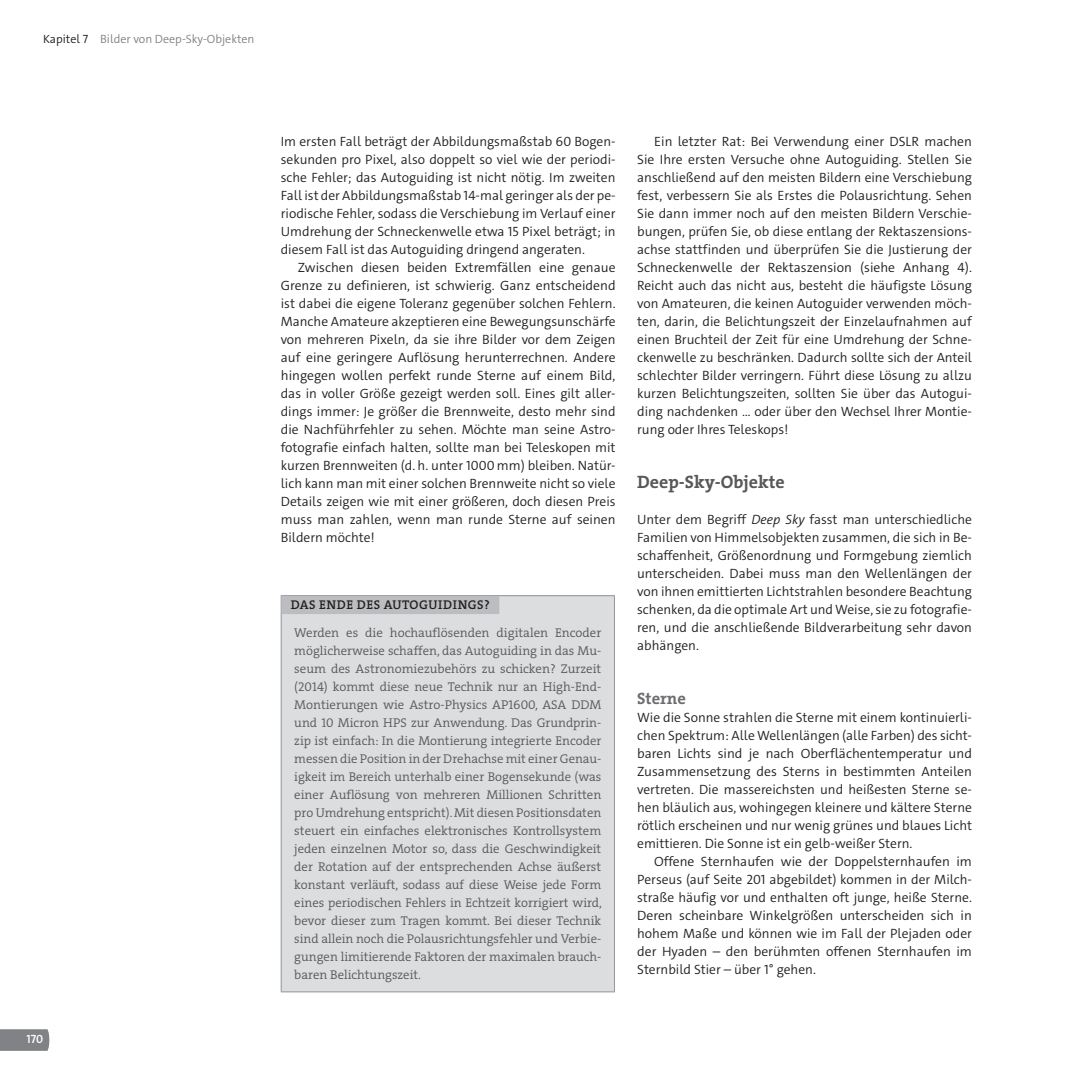
<style>
.page{position:relative;width:1080px;height:1080px;background:#fff}
.page>*{position:absolute;margin:0;border:0;box-sizing:border-box;transform-origin:0 0}
.t1{font:18px "The Serif HP7 Bld";color:#57585a}
.t2{font:16.5px "The Serif HP7 Bld";color:#6c6d70}
.t3{font:300 13.5px/18px "The Sans C4 s";color:#231f20;text-align:justify}
.t4{font:12.75px/18px "The Serif HP4 Se Lig";color:#57585a;text-align:justify}
.t5{font:12.75px "The Serif HP6 Se Bld";letter-spacing:.04em;color:#231f20}
.t6{font:300 12px "The Sans C4 s";color:#808285}
.t7{font:600 12px "The Sans C4 s";color:#fff}
.s1{color:#231f20}
.s2{font-style:italic}
</style>
<div class="page">
<svg style="left:0;top:1029px;width:49px;height:22px"></svg>
<div style="left:281px;top:596px;width:333px;height:396px;background:#dcdddf"></div>
<hr style="left:281px;top:595px;width:334px;height:1px;background:#939598">
<hr style="left:281px;top:596px;width:1px;height:396px;background:#939598">
<hr style="left:614px;top:596px;width:1px;height:396px;background:#939598">
<hr style="left:281px;top:992px;width:334px;height:1px;background:#939598">
<div style="left:282px;top:596px;width:217px;height:18px;background:#bcbdc0"></div>
<p class="t6" style="left:43px;top:31px;width:213px"><span class="s1">Kapitel 7</span> Bilder von Deep-Sky-Objekten</p>
<p class="t7" style="left:27px;top:1032px;width:18px">170</p>
<p class="t3" style="left:281px;top:133px;width:336px">Im ersten Fall beträgt der Abbildungsmaßstab 60 Bogen&shy;sekunden pro Pixel, also doppelt so viel wie der periodi&shy;sche Fehler; das Autoguiding ist nicht nötig. Im zweiten Fall ist der Abbildungsmaßstab 14-mal geringer als der pe&shy;riodische Fehler, sodass die Verschiebung im Verlauf einer Umdrehung der Schneckenwelle etwa 15 Pixel beträgt; in diesem Fall ist das Autoguiding dringend angeraten.</p>
<p class="t3" style="left:281px;top:259px;width:336px;text-indent:17px">Zwischen diesen beiden Extremfällen eine genaue Grenze zu definieren, ist schwierig. Ganz entscheidend ist dabei die eigene Toleranz gegenüber solchen Fehlern.<br>Manche Amateure akzeptieren eine Bewegungsunschärfe von mehreren Pixeln, da sie ihre Bilder vor dem Zeigen auf eine geringere Auflösung herunterrechnen. Andere hingegen wollen perfekt runde Sterne auf einem Bild, das in voller Größe gezeigt werden soll. Eines gilt aller&shy;dings immer: Je größer die Brennweite, desto mehr sind die Nachführfehler zu sehen. Möchte man seine Astro&shy;fotografie einfach halten, sollte man bei Teleskopen mit kurzen Brennweiten (d. h. unter 1000 mm) bleiben. Natür&shy;lich kann man mit einer solchen Brennweite nicht so viele Details zeigen wie mit einer größeren, doch diesen Preis muss man zahlen, wenn man runde Sterne auf seinen Bildern möchte!</p>
<p class="t5" style="left:291px;top:597px;width:200px">DAS ENDE DES AUTOGUIDINGS?</p>
<p class="t4" style="left:294px;top:624px;width:309px">Werden es die hochauflösenden digitalen Encoder möglicherweise schaffen, das Autoguiding in das Mu&shy;seum des Astronomiezubehörs zu schicken? Zurzeit (2014) kommt diese neue Technik nur an High-End-Montierungen wie Astro-Physics AP1600, ASA DDM und 10 Micron HPS zur Anwendung. Das Grundprin&shy;zip ist einfach: In die Montierung integrierte Encoder messen die Position in der Drehachse mit einer Genau&shy;igkeit im Bereich unterhalb einer Bogensekunde (was einer Auflösung von mehreren Millionen Schritten pro Umdrehung entspricht). Mit diesen Positionsdaten steuert ein einfaches elektronisches Kontrollsystem jeden einzelnen Motor so, dass die Geschwindigkeit der Rotation auf der entsprechenden Achse äußerst konstant verläuft, sodass auf diese Weise jede Form eines periodischen Fehlers in Echtzeit korrigiert wird, bevor dieser zum Tragen kommt. Bei dieser Technik sind allein noch die Polausrichtungsfehler und Verbie&shy;gungen limitierende Faktoren der maximalen brauch&shy;baren Belichtungszeit.</p>
<p class="t3" style="left:637px;top:133px;width:336px;text-indent:17px">Ein letzter Rat: Bei Verwendung einer DSLR machen Sie Ihre ersten Versuche ohne Autoguiding. Stellen Sie anschließend auf den meisten Bildern eine Verschiebung fest, verbessern Sie als Erstes die Polausrichtung. Sehen Sie dann immer noch auf den meisten Bildern Verschie&shy;bungen, prüfen Sie, ob diese entlang der Rektaszensions&shy;achse stattfinden und überprüfen Sie die Justierung der Schneckenwelle der Rektaszension (siehe Anhang 4).<br>Reicht auch das nicht aus, besteht die häufigste Lösung von Amateuren, die keinen Autoguider verwenden möch&shy;ten, darin, die Belichtungszeit der Einzelaufnahmen auf einen Bruchteil der Zeit für eine Umdrehung der Schne&shy;ckenwelle zu beschränken. Dadurch sollte sich der Anteil schlechter Bilder verringern. Führt diese Lösung zu allzu kurzen Belichtungszeiten, sollten Sie über das Autogui&shy;ding nachdenken … oder über den Wechsel Ihrer Montie&shy;rung oder Ihres Teleskops!</p>
<h1 class="t1" style="left:637px;top:470px;width:149px">Deep-Sky-Objekte</h1>
<p class="t3" style="left:637px;top:511px;width:336px">Unter dem Begriff <span class="s2">Deep Sky</span> fasst man unterschiedliche Familien von Himmelsobjekten zusammen, die sich in Be&shy;schaffenheit, Größenordnung und Formgebung ziemlich unterscheiden. Dabei muss man den Wellenlängen der von ihnen emittierten Lichtstrahlen besondere Beachtung schenken, da die optimale Art und Weise, sie zu fotografie&shy;ren, und die anschließende Bildverarbeitung sehr davon abhängen.</p>
<p class="t2" style="left:637px;top:688px;width:50px">Sterne</p>
<p class="t3" style="left:637px;top:709px;width:336px">Wie die Sonne strahlen die Sterne mit einem kontinuierli&shy;chen Spektrum: Alle Wellenlängen (alle Farben) des sicht&shy;baren Lichts sind je nach Oberflächentemperatur und Zusammensetzung des Sterns in bestimmten Anteilen vertreten. Die massereichsten und heißesten Sterne se&shy;hen bläulich aus, wohingegen kleinere und kältere Sterne rötlich erscheinen und nur wenig grünes und blaues Licht emittieren. Die Sonne ist ein gelb-weißer Stern.</p>
<p class="t3" style="left:637px;top:853px;width:336px;text-indent:17px">Offene Sternhaufen wie der Doppelsternhaufen im Perseus (auf Seite 201 abgebildet) kommen in der Milch&shy;straße häufig vor und enthalten oft junge, heiße Sterne.<br>Deren scheinbare Winkelgrößen unterscheiden sich in hohem Maße und können wie im Fall der Plejaden oder der Hyaden – den berühmten offenen Sternhaufen im Sternbild Stier – über 1° gehen.</p>
</div>
